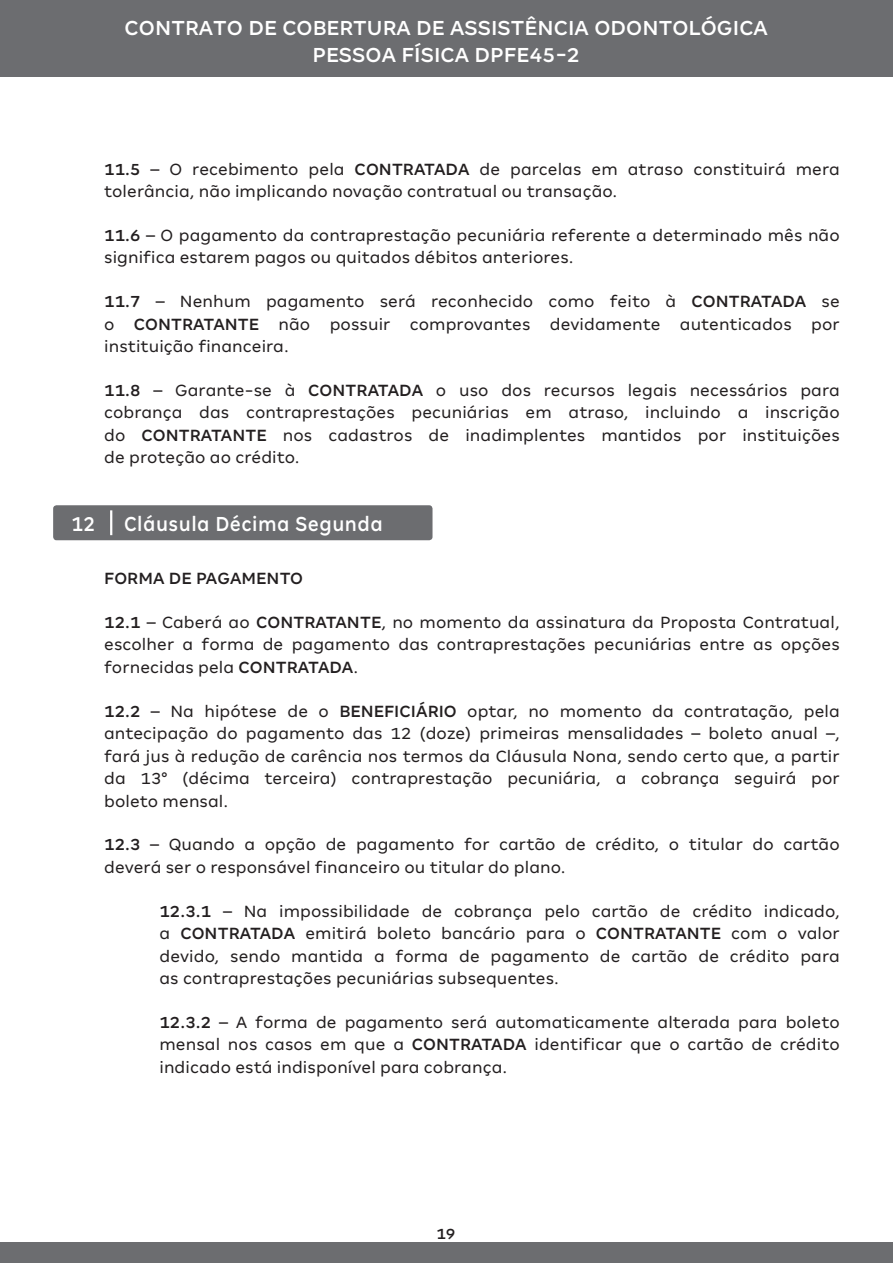
<style>
.page{position:relative;width:893px;height:1263px;background:#fff}
.page>*{position:absolute;margin:0;border:0;box-sizing:border-box;transform-origin:0 0}
.t1{font:500 22.5px/27px "Amil Typeface";letter-spacing:.005em;color:#fff;text-align:center}
.t2{font:500 22.5px "Amil Typeface";letter-spacing:.025em;color:#fff;scale:.9 1}
.t3{font:500 22.5px "Amil Typeface";letter-spacing:.005em;color:#fff;scale:.9 1}
.t4{font:18px/22.5px "Amil Typeface";letter-spacing:.005em;color:#231f20;text-align:justify}
.t5{font:500 18px "Amil Typeface";letter-spacing:.005em;color:#231f20}
.t6{font:500 16.5px "Amil Typeface";color:#231f20}
.s1{font-weight:500}
</style>
<div class="page">
<div style="left:0;top:1243px;width:893px;height:20px;background:#6c6d70"></div>
<div style="left:0;top:0;width:893px;height:76px;background:#6c6d70"></div>
<div style="left:53px;top:505px;width:379px;height:35px;background:#6c6d70;border-radius:3px"></div>
<hr style="left:110px;top:510px;width:2px;height:25px;background:#fff">
<p class="t1" style="left:125px;top:14px;width:645px">CONTRATO DE COBERTURA DE ASSISTÊNCIA ODONTOLÓGICA<br>PESSOA FÍSICA DPFE45-2</p>
<p class="t4" style="left:104px;top:157px;width:737px"><span class="s1">11.5</span> – O recebimento pela <span class="s1">CONTRATADA</span> de parcelas em atraso constituirá mera tolerância, não implicando novação contratual ou transação.</p>
<p class="t4" style="left:104px;top:224px;width:737px"><span class="s1">11.6</span> – O pagamento da contraprestação pecuniária referente a determinado mês não significa estarem pagos ou quitados débitos anteriores.</p>
<p class="t4" style="left:104px;top:290px;width:737px"><span class="s1">11.7</span> – Nenhum pagamento será reconhecido como feito à <span class="s1">CONTRATADA</span> se o <span class="s1">CONTRATANTE</span> não possuir comprovantes devidamente autenticados por instituição financeira.</p>
<p class="t4" style="left:104px;top:379px;width:737px"><span class="s1">11.8</span> – Garante-se à <span class="s1">CONTRATADA</span> o uso dos recursos legais necessários para cobrança das contraprestações pecuniárias em atraso, incluindo a inscrição do <span class="s1">CONTRATANTE</span> nos cadastros de inadimplentes mantidos por instituições de proteção ao crédito.</p>
<p class="t3" style="left:71px;top:510px;width:28px">12</p>
<p class="t2" style="left:124px;top:510px;width:289px">Cláusula Décima Segunda</p>
<p class="t5" style="left:104px;top:568px;width:200px">FORMA DE PAGAMENTO</p>
<p class="t4" style="left:104px;top:611px;width:737px"><span class="s1">12.1</span> – Caberá ao <span class="s1">CONTRATANTE</span>, no momento da assinatura da Proposta Contratual, escolher a forma de pagamento das contraprestações pecuniárias entre as opções fornecidas pela <span class="s1">CONTRATADA</span>.</p>
<p class="t4" style="left:104px;top:699px;width:737px"><span class="s1">12.2</span> – Na hipótese de o <span class="s1">BENEFICIÁRIO</span> optar, no momento da contratação, pela antecipação do pagamento das 12 (doze) primeiras mensalidades – boleto anual –, fará jus à redução de carência nos termos da Cláusula Nona, sendo certo que, a partir da 13° (décima terceira) contraprestação pecuniária, a cobrança seguirá por boleto mensal.</p>
<p class="t4" style="left:104px;top:833px;width:737px"><span class="s1">12.3</span> – Quando a opção de pagamento for cartão de crédito, o titular do cartão deverá ser o responsável financeiro ou titular do plano.</p>
<p class="t4" style="left:159px;top:899px;width:682px"><span class="s1">12.3.1</span> – Na impossibilidade de cobrança pelo cartão de crédito indicado, a <span class="s1">CONTRATADA</span> emitirá boleto bancário para o <span class="s1">CONTRATANTE</span> com o valor devido, sendo mantida a forma de pagamento de cartão de crédito para as contraprestações pecuniárias subsequentes.</p>
<p class="t4" style="left:159px;top:1011px;width:682px"><span class="s1">12.3.2</span> – A forma de pagamento será automaticamente alterada para boleto mensal nos casos em que a <span class="s1">CONTRATADA</span> identificar que o cartão de crédito indicado está indisponível para cobrança.</p>
<p class="t6" style="left:436px;top:1224px;width:21px">19</p>
</div>
